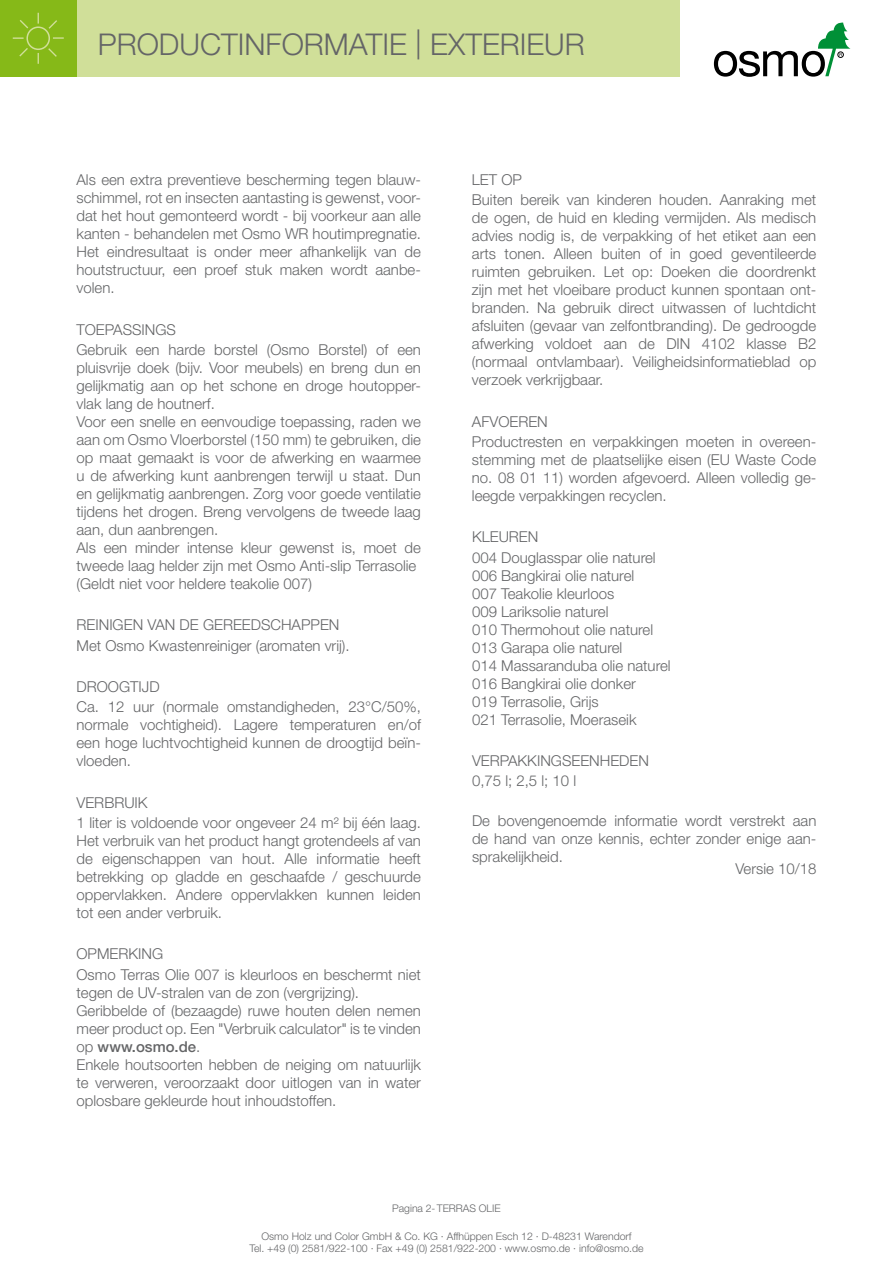
<style>
.page{position:relative;width:893px;height:1263px;background:#fff}
.page>*{position:absolute;margin:0;border:0;box-sizing:border-box;transform-origin:0 0}
.t1{font:300 30px "Helvetica Neue";color:#646567}
.t2{font:300 15px/18px "Helvetica Neue";color:#646567}
.t3{font:300 10.5px/12.6px "Helvetica Neue";color:#646567;text-align:center}
.s1{font-weight:500}
</style>
<div class="page">
<div style="left:77px;top:0;width:603px;height:77px;background:#d0df99"></div>
<div style="left:0;top:0;width:77px;height:77px;background:#86b918"></div>
<svg style="left:12px;top:12px;width:52px;height:52px"></svg>
<svg style="left:714px;top:23px;width:136px;height:54px"></svg>
<h1 class="t1" style="left:98px;top:26px;width:488px">PRODUCTINFORMATIE | EXTERIEUR</h1>
<p class="t2" style="left:77px;top:170px;width:346px;text-align:justify">Als een extra preventieve bescherming tegen blauw&shy;schimmel, rot en insecten aantasting is gewenst, voor&shy;dat het hout gemonteerd wordt - bij voorkeur aan alle kanten - behandelen met Osmo WR houtimpregnatie.<br>Het eindresultaat is onder meer afhankelijk van de houtstructuur, een proef stuk maken wordt aanbe&shy;volen.</p>
<p class="t2" style="left:77px;top:319px;width:346px;line-height:20.1px">TOEPASSINGS<br>Gebruik een harde borstel (Osmo Borstel) of een</p>
<p class="t2" style="left:77px;top:358px;width:346px">pluisvrije doek (bijv. Voor meubels) en breng dun en gelijkmatig aan op het schone en droge houtopper&shy;vlak lang de houtnerf.<br>Voor een snelle en eenvoudige toepassing, raden we aan om Osmo Vloerborstel (150 mm) te gebruiken, die op maat gemaakt is voor de afwerking en waarmee u de afwerking kunt aanbrengen terwijl u staat. Dun en gelijkmatig aanbrengen. Zorg voor goede ventilatie tijdens het drogen. Breng vervolgens de tweede laag aan, dun aanbrengen.<br>Als een minder intense kleur gewenst is, moet de tweede laag helder zijn met Osmo Anti-slip Terrasolie (Geldt niet voor heldere teakolie 007)</p>
<p class="t2" style="left:77px;top:615px;width:275px;line-height:20.1px">REINIGEN VAN DE GEREEDSCHAPPEN<br>Met Osmo Kwastenreiniger (aromaten vrij).</p>
<p class="t2" style="left:77px;top:676px;width:346px;line-height:20.1px">DROOGTIJD<br>Ca. 12 uur (normale omstandigheden, 23°C/50%,</p>
<p class="t2" style="left:77px;top:715px;width:346px;text-align:justify">normale vochtigheid). Lagere temperaturen en/of een hoge luchtvochtigheid kunnen de droogtijd beïn&shy;vloeden.</p>
<p class="t2" style="left:77px;top:792px;width:346px;line-height:20.1px">VERBRUIK<br>1 liter is voldoende voor ongeveer 24 m² bij één laag.</p>
<p class="t2" style="left:77px;top:831px;width:346px;text-align:justify">Het verbruik van het product hangt grotendeels af van de eigenschappen van hout. Alle informatie heeft betrekking op gladde en geschaafde / geschuurde oppervlakken. Andere oppervlakken kunnen leiden tot een ander verbruik.</p>
<p class="t2" style="left:77px;top:944px;width:346px;line-height:20.1px">OPMERKING<br>Osmo Terras Olie 007 is kleurloos en beschermt niet</p>
<p class="t2" style="left:77px;top:983px;width:346px">tegen de UV-stralen van de zon (vergrijzing).<br>Geribbelde of (bezaagde) ruwe houten delen nemen meer product op. Een "Verbruik calculator" is te vinden op <span class="s1">www.osmo.de</span>.<br>Enkele houtsoorten hebben de neiging om natuurlijk te verweren, veroorzaakt door uitlogen van in water oplosbare gekleurde hout inhoudstoffen.</p>
<p class="t2" style="left:472px;top:169px;width:346px;line-height:20.1px">LET OP<br>Buiten bereik van kinderen houden. Aanraking met</p>
<p class="t2" style="left:472px;top:209px;width:346px;text-align:justify">de ogen, de huid en kleding vermijden. Als medisch advies nodig is, de verpakking of het etiket aan een arts tonen. Alleen buiten of in goed geventileerde ruimten gebruiken. Let op: Doeken die doordrenkt zijn met het vloeibare product kunnen spontaan ont&shy;branden. Na gebruik direct uitwassen of luchtdicht afsluiten (gevaar van zelfontbranding). De gedroogde afwerking voldoet aan de DIN 4102 klasse B2 (normaal ontvlambaar). Veiligheidsinformatieblad op verzoek verkrijgbaar.</p>
<p class="t2" style="left:472px;top:411px;width:346px;line-height:20.1px">AFVOEREN<br>Productresten en verpakkingen moeten in overeen-</p>
<p class="t2" style="left:472px;top:450px;width:346px;text-align:justify">stemming met de plaatselijke eisen (EU Waste Code no. 08 01 11) worden afgevoerd. Alleen volledig ge&shy;leegde verpakkingen recyclen.</p>
<p class="t2" style="left:472px;top:527px;width:185px;line-height:20.1px">KLEUREN<br>004 Douglasspar olie naturel</p>
<p class="t2" style="left:472px;top:566px;width:200px">006 Bangkirai olie naturel<br>007 Teakolie kleurloos<br>009 Lariksolie naturel<br>010 Thermohout olie naturel<br>013 Garapa olie naturel<br>014 Massaranduba olie naturel<br>016 Bangkirai olie donker<br>019 Terrasolie, Grijs<br>021 Terrasolie, Moeraseik</p>
<p class="t2" style="left:472px;top:750px;width:179px;line-height:20.1px">VERPAKKINGSEENHEDEN<br>0,75 l; 2,5 l; 10 l</p>
<p class="t2" style="left:472px;top:811px;width:346px;text-align:justify">De bovengenoemde informatie wordt verstrekt aan de hand van onze kennis, echter zonder enige aan&shy;sprakelijkheid.</p>
<p class="t2" style="left:735px;top:859px;width:82px">Versie 10/18</p>
<p class="t3" style="left:392px;top:1202px;width:110px">Pagina 2-TERRAS OLIE</p>
<p class="t3" style="left:249px;top:1229px;width:396px">Osmo Holz und Color GmbH &amp; Co. KG · Affhüppen Esch 12 · D-48231 Warendorf<br>Tel. +49 (0) 2581/922-100 · Fax +49 (0) 2581/922-200 · www.osmo.de · info@osmo.de</p>
</div>
